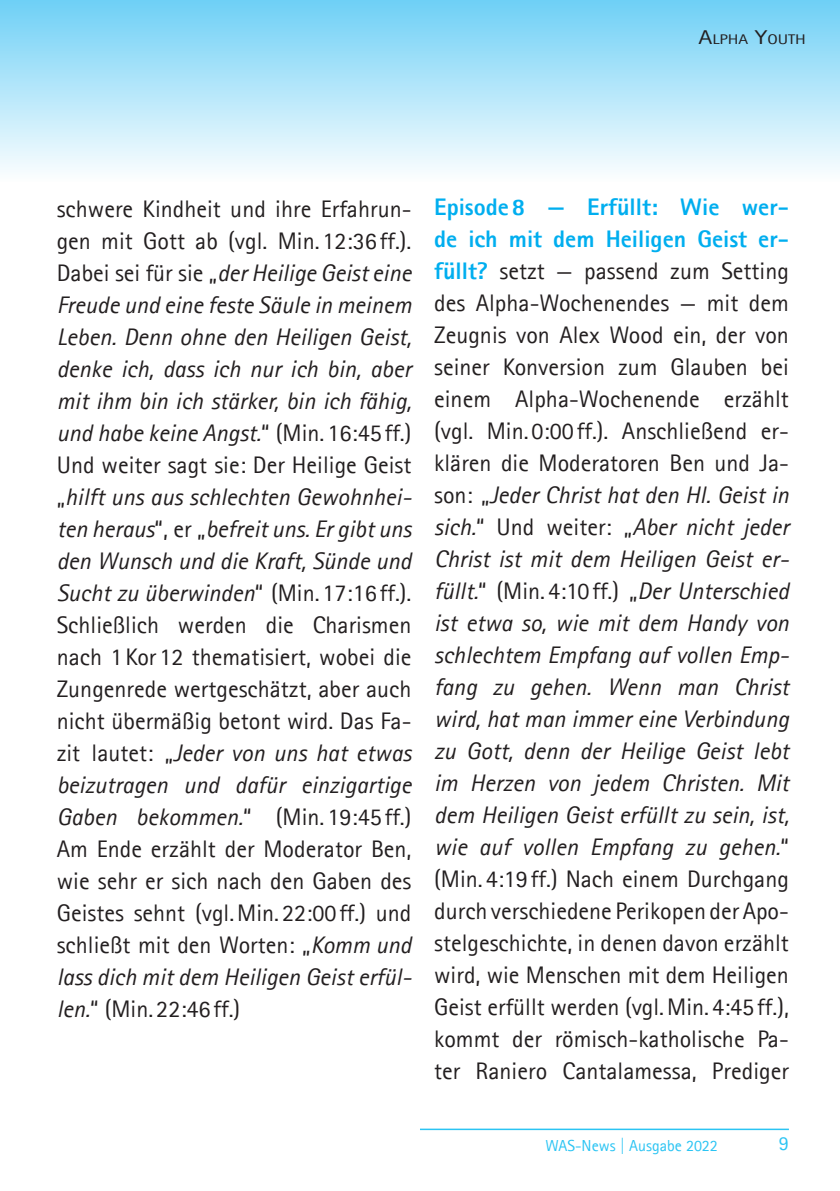
<style>
.page{position:relative;width:840px;height:1191px;background:#fff}
.page>*{position:absolute;margin:0;border:0;box-sizing:border-box;transform-origin:0 0}
.t1{font:24px/32px "Agfa Rotis Sans Serif";color:#231f20;text-align:justify}
.t2{font:20px "Agfa Rotis Sans Serif";color:#2bc4f3}
.t3{font:16px "Agfa Rotis Sans Serif";color:#2bc4f3}
.t4{font:14px "Agfa Rotis Sans Serif";color:#231f20;scale:1.25 1}
.s1{font-size:20px}
.s2{font-style:italic}
.s3{font-weight:800;color:#00aeef}
</style>
<div class="page">
<hr style="left:420px;top:1128px;width:368px;height:2px;background:#2bc4f3">
<div style="left:0;top:0;width:839px;height:181px;background:linear-gradient(to bottom,#6ed0f6,#fcfefe)"></div>
<p class="t4" style="left:698px;top:31px;width:87px"><span class="s1">A</span>LPHA <span class="s1">Y</span>OUTH</p>
<p class="t1" style="left:57px;top:193px;width:356px">schwere Kindheit und ihre Erfahrun&shy;gen mit Gott ab (vgl. Min.12:36 ff.).<br>Dabei sei für sie „<span class="s2">der Heilige Geist eine Freude und eine feste Säule in meinem Leben. Denn ohne den Heiligen Geist, denke ich, dass ich nur ich bin, aber mit ihm bin ich stärker, bin ich fähig, und habe keine Angst.</span>“ (Min. 16:45 ff.)<br>Und weiter sagt sie: Der Heilige Geist „<span class="s2">hilft uns aus schlechten Gewohnhei&shy;ten heraus</span>“, er „<span class="s2">befreit uns. Er gibt uns den Wunsch und die Kraft, Sünde und Sucht zu überwinden</span>“ (Min.17:16 ff.).<br>Schließlich werden die Charismen nach 1Kor 12 thematisiert, wobei die Zungenrede wertgeschätzt, aber auch nicht übermäßig betont wird. Das Fa&shy;zit lautet: „<span class="s2">Jeder von uns hat etwas beizutragen und dafür einzigartige Gaben bekommen.</span>“ (Min.19:45 ff.)<br>Am Ende erzählt der Moderator Ben, wie sehr er sich nach den Gaben des Geistes sehnt (vgl.Min. 22:00ff.) und schließt mit den Worten: „<span class="s2">Komm und lass dich mit dem Heiligen Geist erfül&shy;len.</span>“ (Min.22:46 ff.)</p>
<p class="t1" style="left:434px;top:191px;width:356px"><span class="s3">Episode8 — Erfüllt: Wie wer&shy;de ich mit dem Heiligen Geist er&shy;füllt?</span> setzt — passend zum Setting des Alpha-Wochenendes — mit dem Zeugnis von Alex Wood ein, der von seiner Konversion zum Glauben bei einem Alpha-Wochenende erzählt (vgl. Min. 0:00 ff.). Anschließend er&shy;klären die Moderatoren Ben und Ja&shy;son: „<span class="s2">Jeder Christ hat den Hl. Geist in sich.</span>“ Und weiter: „<span class="s2">Aber nicht jeder Christ ist mit dem Heiligen Geist er&shy;füllt.</span>“ (Min. 4:10 ff.) „<span class="s2">Der Unterschied ist etwa so, wie mit dem Handy von schlechtem Empfang auf vollen Emp&shy;fang zu gehen. Wenn man Christ wird, hat man immer eine Verbindung zu Gott, denn der Heilige Geist lebt im Herzen von jedem Christen. Mit dem Heiligen Geist erfüllt zu sein, ist, wie auf vollen Empfang zu gehen.</span>“ (Min. 4:19 ff.) Nach einem Durchgang durch verschiedene Perikopen der Apo&shy;stelgeschichte, in denen davon erzählt wird, wie Menschen mit dem Heiligen Geist erfüllt werden (vgl.Min.4:45 ff.), kommt der römisch-katholische Pa&shy;ter Raniero Cantalamessa, Prediger</p>
<p class="t3" style="left:545px;top:1136px;width:174px">WAS-News | Ausgabe 2022</p>
<p class="t2" style="left:778px;top:1131px;width:11px">9</p>
</div>
